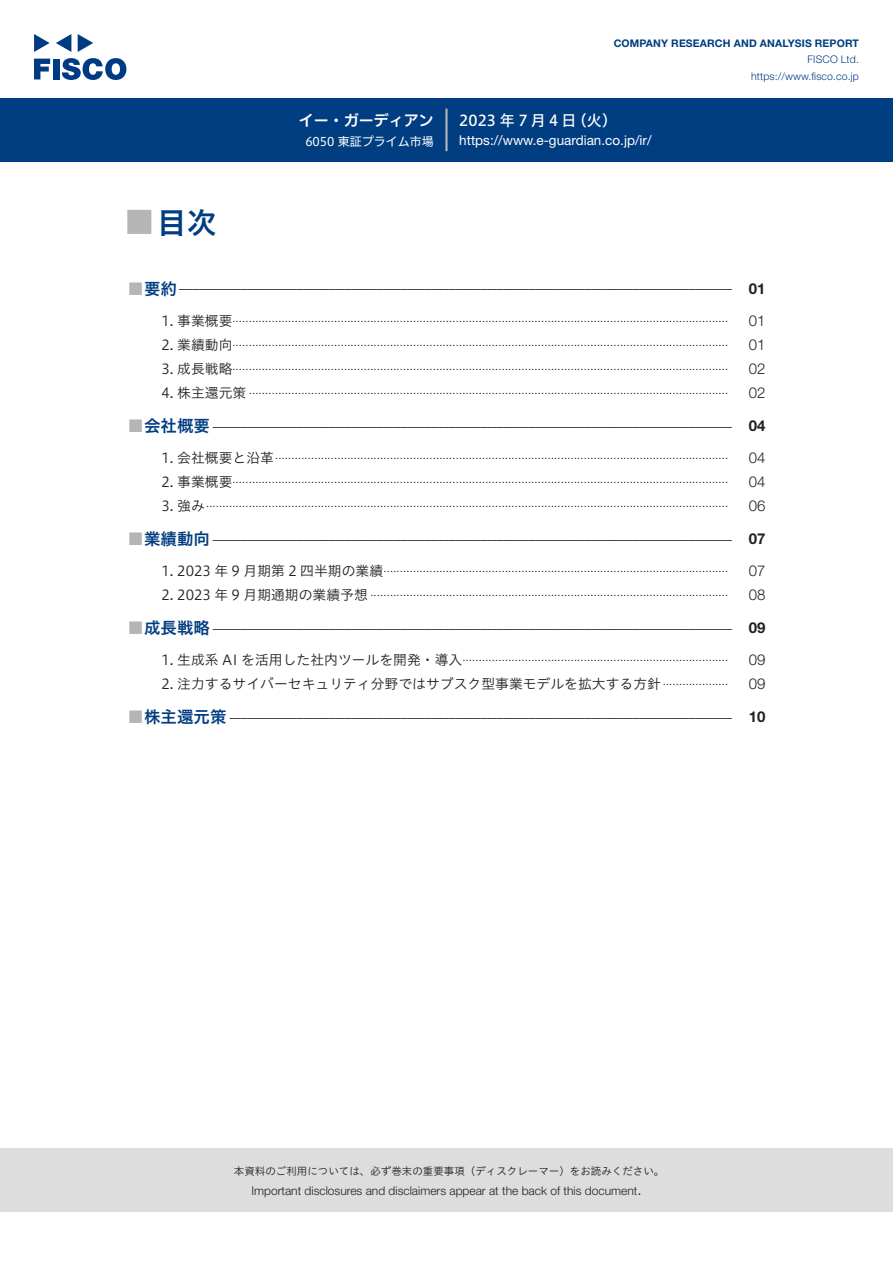
<style>
.page{position:relative;width:893px;height:1263px;background:#fff}
.page>*{position:absolute;margin:0;border:0;box-sizing:border-box;transform-origin:0 0}
.t1{font:30px "Hiragino UD Sans Std N W6";color:#003d81}
.t2{font:24px "Hiragino UD Sans Std W6";color:#b5b5b6}
.t3{font:16.5px "Hiragino UD Sans Std W6";color:#003d81}
.t4{font:300 15px "Helvetica Neue LT Std";color:#231f20}
.t5{font:15px "Hiragino UD Sans F Std N W5";letter-spacing:.21em;color:#fff}
.t6{font:700 15px "Helvetica Neue LT Std";color:#231f20}
.t7{font:15px "Hiragino UD Sans F Std N W6";color:#fff}
.t8{font:13.8px "Hiragino UD Sans Std W3";color:#231f20}
.t9{font:13.5px "Helvetica Neue LT Std";color:#fff}
.t10{font:12px "Hiragino UD Sans Std W3";color:#231f20}
.t11{font:300 12px "Helvetica Neue LT Std";color:#231f20}
.t12{font:12px "Hiragino UD Sans F Std N W4";color:#fff}
.t13{font:10.5px "Hiragino UD Sans Std W3";color:#231f20}
.t14{font:700 10.5px "Helvetica Neue LT Std";letter-spacing:.015em;color:#003d81}
.t15{font:300 10.5px/16.5px "Helvetica Neue LT Std";letter-spacing:.015em;color:#003d81;text-align:right}
.t16{font:9px "Hiragino UD Sans Std W3";color:#231f20}
.s1{color:#b5b5b6}
</style>
<div class="page">
<div style="left:0;top:1148px;width:893px;height:64px;background:#ddd"></div>
<svg style="left:34px;top:59px;width:16px;height:20px"></svg>
<div style="left:53px;top:59px;width:6px;height:20px;background:#003a83"></div>
<svg style="left:62px;top:58px;width:64px;height:22px"></svg>
<svg style="left:34px;top:34px;width:16px;height:18px"></svg>
<svg style="left:78px;top:34px;width:15px;height:18px"></svg>
<svg style="left:56px;top:34px;width:15px;height:18px"></svg>
<div style="left:0;top:98px;width:893px;height:64px;background:#003d81"></div>
<hr style="left:445px;top:109px;width:3px;height:42px;background:#b5b5b6">
<h2 class="t2" style="left:128px;top:204px;width:25px">█</h2>
<h1 class="t1" style="left:157px;top:199px;width:61px">目次</h1>
<h3 class="t7" style="left:299px;top:109px;width:137px">イー・ガーディアン</h3>
<h3 class="t12" style="left:305px;top:132px;width:130px">6050 東証プライム市場</h3>
<p class="t14" style="left:614px;top:37px;width:247px">COMPANY RESEARCH AND ANALYSIS REPORT</p>
<p class="t15" style="left:751px;top:51px;width:109px">FISCO Ltd. https://www.fisco.co j p.</p>
<h3 class="t5" style="left:459px;top:109px;width:119px">2023年7月4日</h3>
<h3 class="t5" style="left:572px;top:109px;width:47px">（火(</h3>
<h3 class="t9" style="left:459px;top:132px;width:194px">https://www -e. guardian. c o j p. /i r/</h3>
<h3 class="t3" style="left:128px;top:276px;width:51px"><span class="s1">■</span>要約</h3>
<h3 class="t10" style="left:177px;top:280px;width:557px">-----------------------------------------------------------------------------------------------------------------------------------------------------------------------------------------------------</h3>
<h3 class="t8" style="left:162px;top:310px;width:73px">1. 事業概要</h3>
<p class="t16" style="left:233px;top:312px;width:497px">.......................................................................................................................................................</p>
<h3 class="t8" style="left:162px;top:334px;width:73px">2. 業績動向</h3>
<p class="t16" style="left:233px;top:336px;width:497px">.......................................................................................................................................................</p>
<h3 class="t8" style="left:162px;top:358px;width:73px">3. 成長戦略</h3>
<p class="t16" style="left:233px;top:360px;width:497px">.......................................................................................................................................................</p>
<h3 class="t8" style="left:162px;top:382px;width:86px">4. 株主還元策</h3>
<p class="t16" style="left:249px;top:384px;width:480px">..................................................................................................................................................</p>
<h3 class="t3" style="left:128px;top:413px;width:84px"><span class="s1">■</span>会社概要</h3>
<h3 class="t10" style="left:210px;top:417px;width:524px">-----------------------------------------------------------------------------------------------------------------------------------------------------------------------------------------</h3>
<h3 class="t8" style="left:162px;top:447px;width:114px">1. 会社概要と沿革</h3>
<p class="t16" style="left:275px;top:449px;width:454px">..........................................................................................................................................</p>
<h3 class="t8" style="left:162px;top:471px;width:73px">2. 事業概要</h3>
<p class="t16" style="left:233px;top:473px;width:497px">.......................................................................................................................................................</p>
<h3 class="t8" style="left:162px;top:495px;width:45px">3. 強み</h3>
<p class="t16" style="left:206px;top:497px;width:523px">...............................................................................................................................................................</p>
<h3 class="t3" style="left:128px;top:526px;width:84px"><span class="s1">■</span>業績動向</h3>
<h3 class="t10" style="left:210px;top:530px;width:524px">-----------------------------------------------------------------------------------------------------------------------------------------------------------------------------------------</h3>
<h3 class="t8" style="left:162px;top:560px;width:223px">1. 2023 年 9 月期第 2 四半期の業績</h3>
<p class="t16" style="left:384px;top:562px;width:346px">.........................................................................................................</p>
<h3 class="t8" style="left:162px;top:584px;width:208px">2. 2023 年 9 月期通期の業績予想</h3>
<p class="t16" style="left:371px;top:586px;width:359px">.............................................................................................................</p>
<h3 class="t3" style="left:128px;top:615px;width:84px"><span class="s1">■</span>成長戦略</h3>
<h3 class="t10" style="left:210px;top:619px;width:524px">-----------------------------------------------------------------------------------------------------------------------------------------------------------------------------------------</h3>
<h3 class="t8" style="left:162px;top:649px;width:302px">1. 生成系 AI を活用した社内ツールを開発・導入</h3>
<p class="t16" style="left:463px;top:651px;width:267px">.................................................................................</p>
<h3 class="t8" style="left:162px;top:673px;width:501px">2. 注力するサイバーセキュリティ分野ではサブスク型事業モデルを拡大する方針</h3>
<p class="t16" style="left:663px;top:675px;width:66px">....................</p>
<h3 class="t3" style="left:128px;top:704px;width:101px"><span class="s1">■</span>株主還元策</h3>
<h3 class="t10" style="left:227px;top:708px;width:508px">-----------------------------------------------------------------------------------------------------------------------------------------------------------------------------------</h3>
<h3 class="t6" style="left:749px;top:279px;width:18px">01</h3>
<h3 class="t4" style="left:749px;top:311px;width:18px">01</h3>
<h3 class="t4" style="left:749px;top:335px;width:18px">01</h3>
<h3 class="t4" style="left:749px;top:359px;width:18px">02</h3>
<h3 class="t4" style="left:749px;top:383px;width:18px">02</h3>
<h3 class="t6" style="left:749px;top:416px;width:18px">04</h3>
<h3 class="t4" style="left:749px;top:448px;width:18px">04</h3>
<h3 class="t4" style="left:749px;top:472px;width:18px">04</h3>
<h3 class="t4" style="left:749px;top:496px;width:18px">06</h3>
<h3 class="t6" style="left:749px;top:529px;width:18px">07</h3>
<h3 class="t4" style="left:749px;top:561px;width:18px">07</h3>
<h3 class="t4" style="left:749px;top:585px;width:18px">08</h3>
<h3 class="t6" style="left:749px;top:618px;width:18px">09</h3>
<h3 class="t4" style="left:749px;top:650px;width:18px">09</h3>
<h3 class="t4" style="left:749px;top:674px;width:18px">09</h3>
<h3 class="t6" style="left:749px;top:707px;width:18px">10</h3>
<p class="t13" style="left:234px;top:1163px;width:432px">本資料のご利用については、必ず巻末の重要事項（ディスクレーマー）をお読みください。</p>
<h3 class="t4" style="left:637px;top:1180px;width:6px">.</h3>
<h3 class="t11" style="left:251px;top:1183px;width:387px">Important disclosures and disclaimers appear at the back of this document</h3>
</div>
